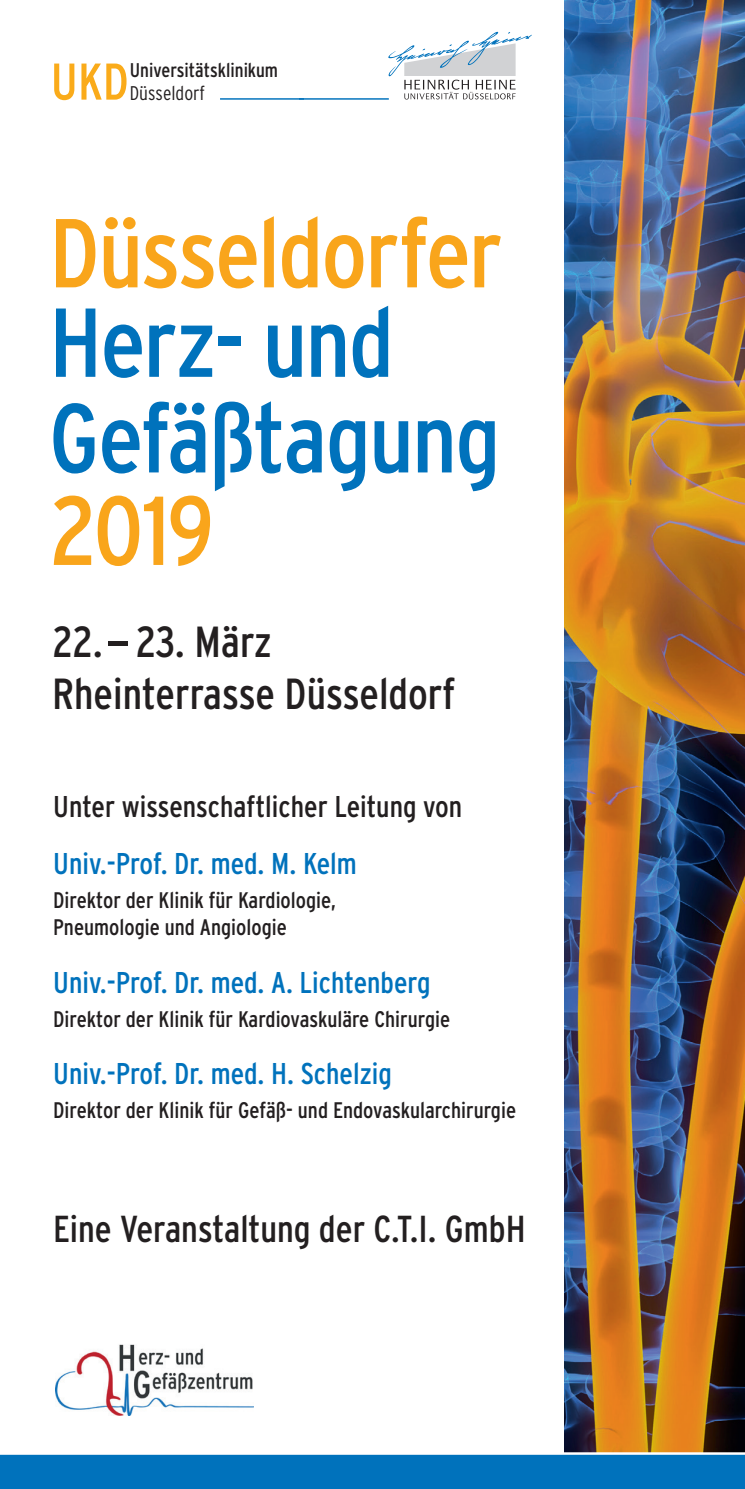
<style>
.page{position:relative;width:745px;height:1489px;background:#fff}
.page>*{position:absolute;margin:0;border:0;box-sizing:border-box;transform-origin:0 0}
.t1{font:condensed 97.5px/95.5px "Interstate";letter-spacing:-.02em;color:#0072bc}
.t2{font:condensed 97.5px "Interstate";letter-spacing:-.02em;color:#f9a51b}
.t3{font:condensed 51.5px "Interstate";color:#faab1a}
.t4{font:condensed 43.5px/52.2px "Interstate";color:#231f20}
.t5{font:condensed 37.5px "Interstate";color:#231f20}
.t6{font:condensed 30px "Interstate";color:#0072bc}
.t7{font:condensed 30px "Interstate";color:#231f20}
.t8{font:condensed 22.5px/27px "Interstate";color:#231f20}
.t9{font:condensed 19.75px "Interstate";color:#231f20}
.t10{font:300 condensed 19.75px "Interstate";color:#231f20}
</style>
<div class="page">
<img style="left:564px;top:0;width:180px;height:1452px">
<svg style="left:388px;top:32px;width:144px;height:67px"></svg>
<hr style="left:299px;top:98px;width:89px;height:2px;background:#0072bc">
<hr style="left:220px;top:98px;width:83px;height:2px;background:#0072bc">
<svg style="left:0;top:1452px;width:744px;height:36px;background:#137cc0"></svg>
<img style="left:56px;top:1344px;width:197px;height:71px">
<h2 class="t3" style="left:51px;top:53px;width:80px">UKD</h2>
<p class="t9" style="left:130px;top:59px;width:149px">Universitätsklinikum</p>
<p class="t10" style="left:130px;top:81px;width:77px">Düsseldorf</p>
<h1 class="t2" style="left:49px;top:198px;width:455px">Düsseldorfer</h1>
<h1 class="t1" style="left:49px;top:294px;width:452px">Herz- und<br>Gefäßtagung</h1>
<h1 class="t2" style="left:49px;top:476px;width:167px">2019</h1>
<h3 class="t4" style="left:52px;top:615px;width:404px">22. – 23. März<br>Rheinterrasse Düsseldorf</h3>
<h3 class="t7" style="left:53px;top:789px;width:410px">Unter wissenschaftlicher Leitung von</h3>
<h3 class="t6" style="left:53px;top:846px;width:305px">Univ.-Prof. Dr. med. M. Kelm</h3>
<p class="t8" style="left:53px;top:886px;width:284px">Direktor der Klinik für Kardiologie,<br>Pneumologie und Angiologie</p>
<h3 class="t6" style="left:53px;top:965px;width:378px">Univ.-Prof. Dr. med. A. Lichtenberg</h3>
<p class="t8" style="left:53px;top:1005px;width:398px">Direktor der Klinik für Kardiovaskuläre Chirurgie</p>
<h3 class="t6" style="left:53px;top:1056px;width:340px">Univ.-Prof. Dr. med. H. Schelzig</h3>
<p class="t8" style="left:53px;top:1096px;width:464px">Direktor der Klinik für Gefäß- und Endovaskularchirurgie</p>
<h3 class="t5" style="left:53px;top:1207px;width:473px">Eine Veranstaltung der C.T.I. GmbH</h3>
</div>
